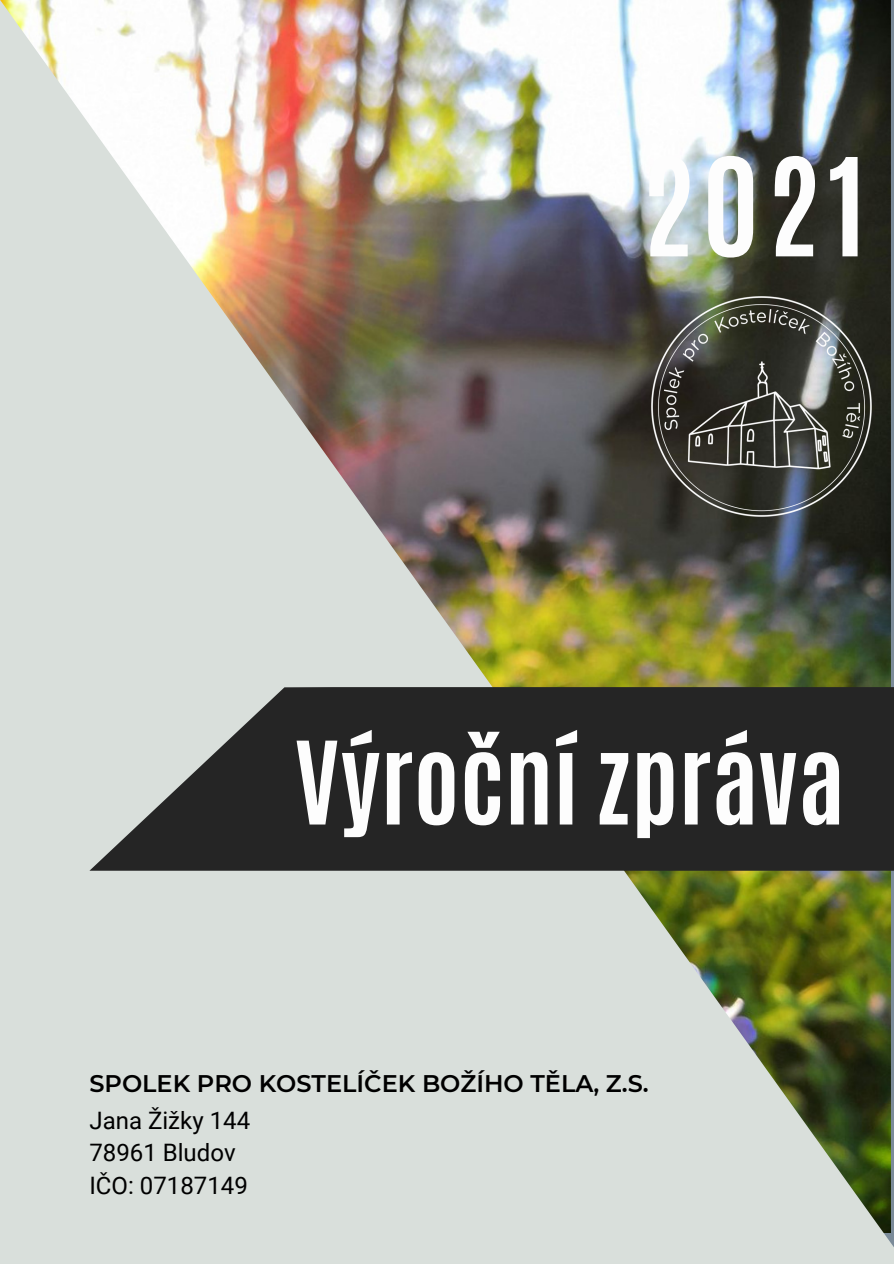
<style>
.page{position:relative;width:894px;height:1264px;background:#fff}
.page>*{position:absolute;margin:0;border:0;box-sizing:border-box;transform-origin:0 0}
.t1{font:700 115.5px "Antonio";color:#fdfdfd}
.t2{font:700 97.5px "Antonio";color:#fdfdfd}
.t3{font:24px "Roboto";color:#000}
.t4{font:600 24px "Montserrat";color:#000}
</style>
<div class="page">
<img style="left:0;top:0;width:893px;height:1263px">
<svg style="left:89px;top:687px;width:804px;height:183px;background:#3c3d3c"></svg>
<img style="left:646px;top:291px;width:235px;height:235px">
<p class="t1" style="left:641px;top:124px;width:226px">2021</p>
<p class="t2" style="left:294px;top:713px;width:552px">Výroční zpráva</p>
<p class="t4" style="left:89px;top:1068px;width:560px">SPOLEK PRO KOSTELÍČEK BOŽÍHO TĚLA, Z.S.</p>
<p class="t3" style="left:89px;top:1106px;width:162px">Jana Žižky 144</p>
<p class="t3" style="left:89px;top:1139px;width:148px">78961 Bludov</p>
<p class="t3" style="left:89px;top:1171px;width:160px">IČO: 07187149</p>
</div>
